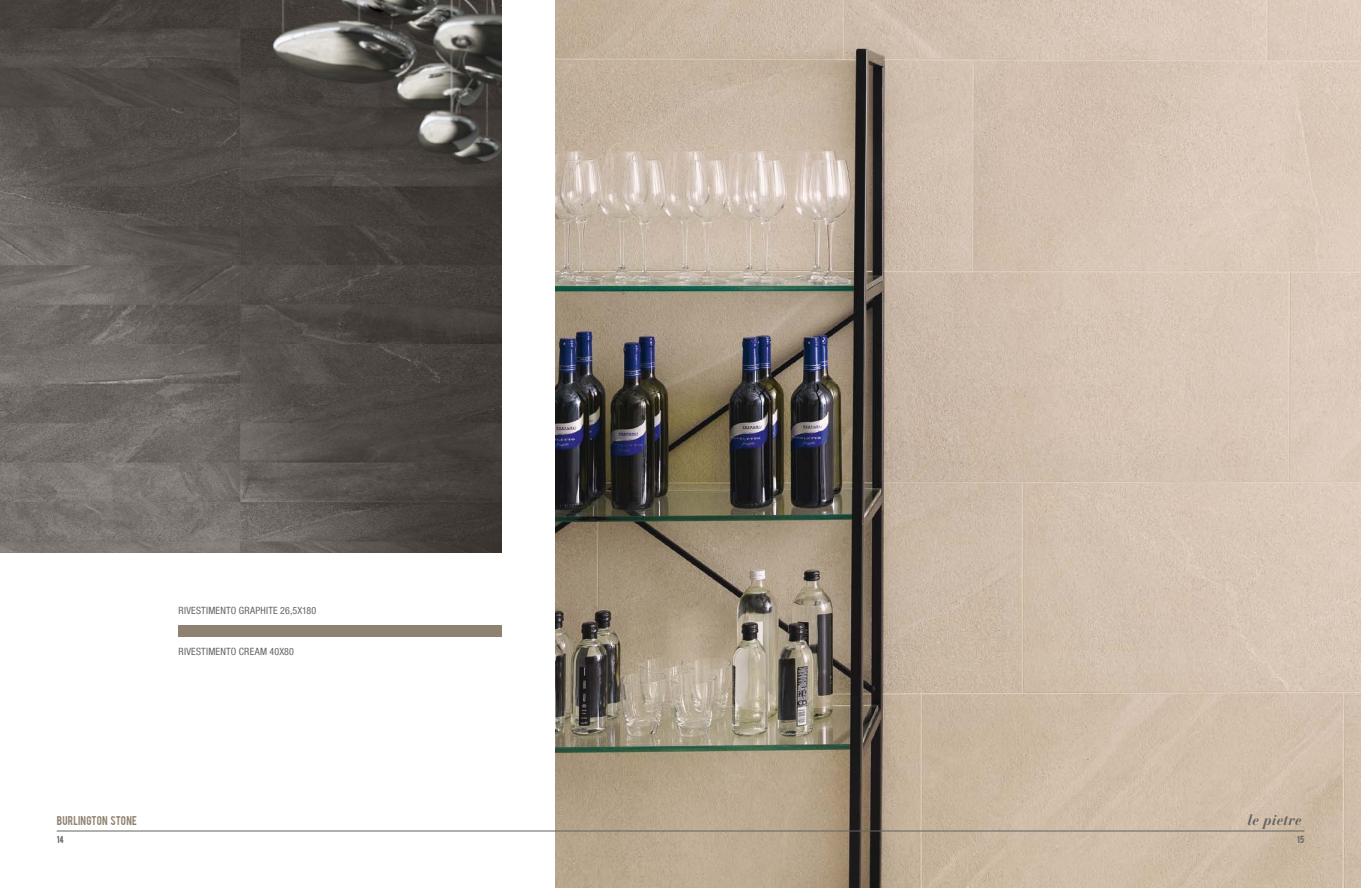
<style>
.page{position:relative;width:1361px;height:888px;background:#fff}
.page>*{position:absolute;margin:0;border:0;box-sizing:border-box;transform-origin:0 0}
.t1{font:italic 700 15px "Bauer Bodoni";color:#646363}
.t2{font:condensed 10px "Helvetica Neue LT Com";letter-spacing:.02em;color:#646363}
.t3{font:10px "Bebas";letter-spacing:.02em;color:#908270}
.t4{font:8px "Bebas";color:#646363}
</style>
<div class="page">
<div style="left:179px;top:624px;width:323px;height:12px;background:#908270"></div>
<img style="left:556px;top:0;width:805px;height:887px">
<img style="left:0;top:0;width:502px;height:552px">
<hr style="left:57px;top:830px;width:1247px;height:1px;background:#646363">
<p class="t2" style="left:179px;top:604px;width:24px">RIVESTIM</p>
<p class="t2" style="left:216px;top:604px;width:102px">ENTO GRAPHITE 26,5X180</p>
<p class="t2" style="left:179px;top:645px;width:24px">RIVESTIM</p>
<p class="t2" style="left:216px;top:645px;width:80px">ENTO CREAM 40X80</p>
<p class="t3" style="left:57px;top:812px;width:82px">BURLINGTON STONE</p>
<h1 class="t1" style="left:1247px;top:810px;width:56px">le pietre</h1>
<p class="t4" style="left:57px;top:832px;width:9px">14</p>
<p class="t4" style="left:1297px;top:832px;width:8px">15</p>
</div>
